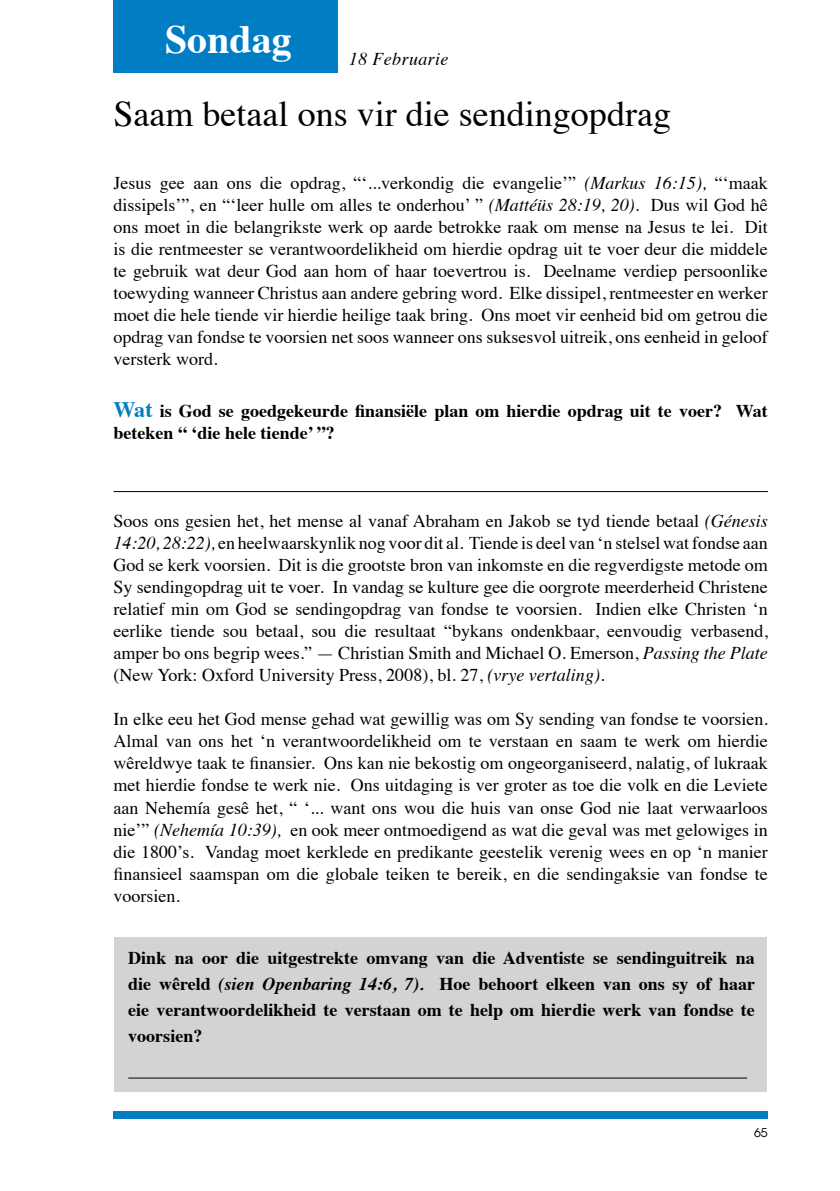
<style>
.page{position:relative;width:840px;height:1191px;background:#fff}
.page>*{position:absolute;margin:0;border:0;box-sizing:border-box;transform-origin:0 0}
.t1{font:700 40px "Times";color:#fff}
.t2{font:36px "Times";color:#000}
.t3{font:18px/22px "Times";color:#000;text-align:justify}
.t4{font:700 18px/26px "Times";color:#000}
.t5{font:italic 18px "Times";letter-spacing:.02em;color:#000}
.t6{font:12px "ITC Avant Garde Std";color:#000}
.s1{font-style:italic}
.s2{font-size:22px;color:#007dc3}
</style>
<div class="page">
<div style="left:113px;top:1111px;width:654px;height:8px;background:#007dc3"></div>
<div style="left:113px;top:0;width:225px;height:72px;background:#007dc3"></div>
<hr style="left:113px;top:491px;width:654px;height:1px;background:#000">
<div style="left:114px;top:937px;width:652px;height:155px;background:#d1d3d4"></div>
<hr style="left:128px;top:1077px;width:618px;height:1px;background:#000">
<h1 class="t1" style="left:165px;top:1px;width:128px">Sondag</h1>
<p class="t5" style="left:349px;top:43px;width:101px">18 Februarie</p>
<h2 class="t2" style="left:113px;top:80px;width:558px">Saam betaal ons vir die sendingopdrag</h2>
<p class="t3" style="left:113px;top:171px;width:655px">Jesus gee aan ons die opdrag, “‘...verkondig die evangelie’” <span class="s1">(Markus 16:15),</span> “‘maak dissipels’”, en “‘leer hulle om alles te onderhou’ ” <span class="s1">(Mattéüs 28:19, 20)</span>. Dus wil God hê ons moet in die belangrikste werk op aarde betrokke raak om mense na Jesus te lei. Dit is die rentmeester se verantwoordelikheid om hierdie opdrag uit te voer deur die middele te gebruik wat deur God aan hom of haar toevertrou is. Deelname verdiep persoonlike toewyding wanneer Christus aan andere gebring word. Elke dissipel, rentmeester en werker moet die hele tiende vir hierdie heilige taak bring. Ons moet vir eenheid bid om getrou die opdrag van fondse te voorsien net soos wanneer ons suksesvol uitreik, ons eenheid in geloof versterk word.</p>
<p class="t4" style="left:113px;top:398px;width:655px;line-height:22px"><span class="s2">Wat</span> is God se goedgekeurde finansiële plan om hierdie opdrag uit te voer? Wat beteken “ ‘die hele tiende’ ”?</p>
<p class="t3" style="left:113px;top:509px;width:655px">Soos ons gesien het, het mense al vanaf Abraham en Jakob se tyd tiende betaal <span class="s1">(Génesis 14:20, 28:22),</span> en heelwaarskynlik nog voor dit al. Tiende is deel van ‘n stelsel wat fondse aan God se kerk voorsien. Dit is die grootste bron van inkomste en die regverdigste metode om Sy sendingopdrag uit te voer. In vandag se kulture gee die oorgrote meerderheid Christene relatief min om God se sendingopdrag van fondse te voorsien. Indien elke Christen ‘n eerlike tiende sou betaal, sou die resultaat “bykans ondenkbaar, eenvoudig verbasend, amper bo ons begrip wees.” — Christian Smith and Michael O. Emerson, <span class="s1">Passing the Plate </span>(New York: Oxford University Press, 2008), bl. 27, <span class="s1">(vrye vertaling).</span></p>
<p class="t3" style="left:113px;top:707px;width:655px">In elke eeu het God mense gehad wat gewillig was om Sy sending van fondse te voorsien.<br>Almal van ons het ‘n verantwoordelikheid om te verstaan en saam te werk om hierdie wêreldwye taak te finansier. Ons kan nie bekostig om ongeorganiseerd, nalatig, of lukraak met hierdie fondse te werk nie. Ons uitdaging is ver groter as toe die volk en die Leviete aan Nehemía gesê het, “ ‘... want ons wou die huis van onse God nie laat verwaarloos nie’” <span class="s1">(Nehemía 10:39),</span> en ook meer ontmoedigend as wat die geval was met gelowiges in die 1800’s. Vandag moet kerklede en predikante geestelik verenig wees en op ‘n manier finansieel saamspan om die globale teiken te bereik, en die sendingaksie van fondse te voorsien.</p>
<p class="t4" style="left:128px;top:942px;width:628px;text-align:justify">Dink na oor die uitgestrekte omvang van die Adventiste se sendinguitreik na die wêreld <span class="s1">(sien Openbaring 14:6, 7).</span> Hoe behoort elkeen van ons sy of haar eie verantwoordelikheid te verstaan om te help om hierdie werk van fondse te voorsien?</p>
<p class="t6" style="left:753px;top:1125px;width:15px">65</p>
</div>
